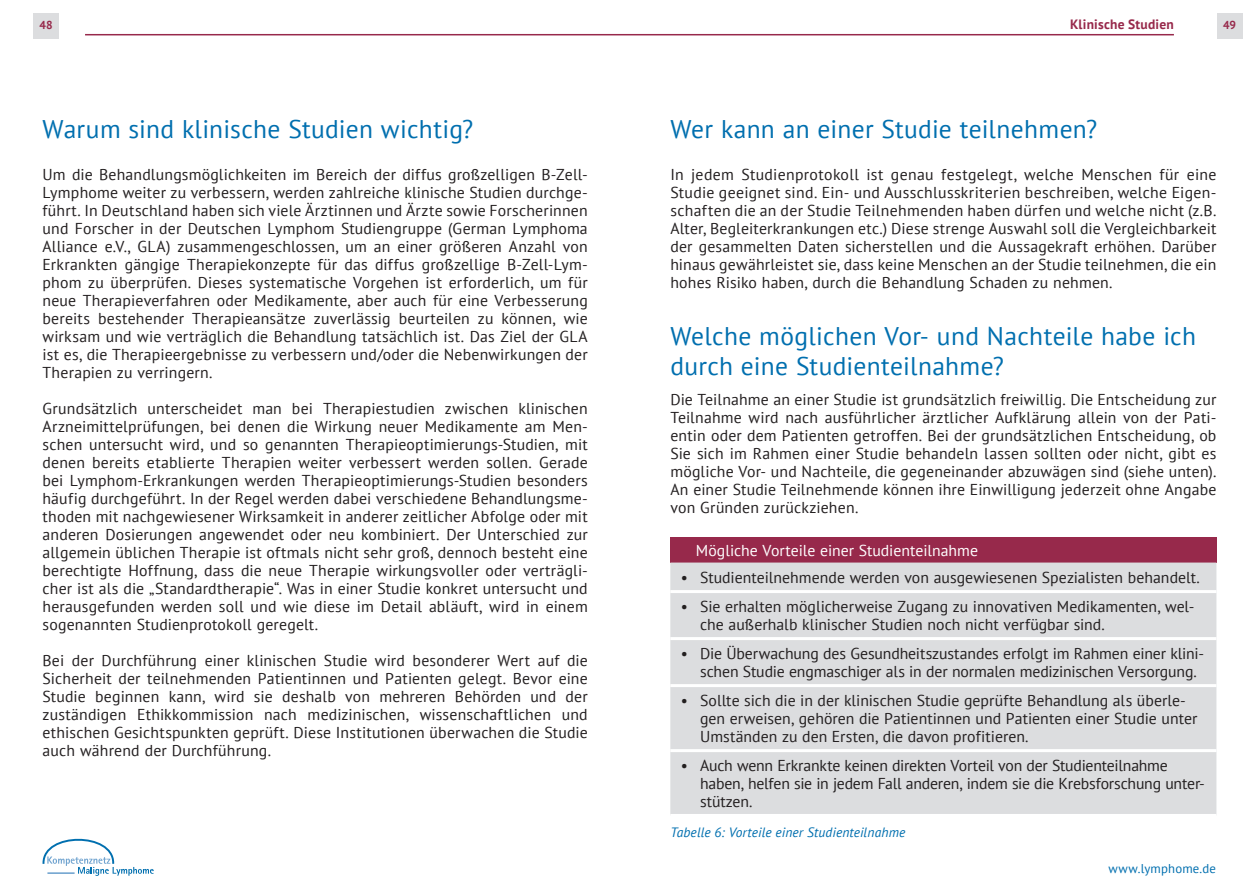
<style>
.page{position:relative;width:1259px;height:893px;background:#fff}
.page>*{position:absolute;margin:0;border:0;box-sizing:border-box;transform-origin:0 0}
.DBCL_1__Headlines{font:25.5px/30px "PT Sans";letter-spacing:.015em;color:#006faf}
.DBCL_Fließtext{font:15.75px/18px "PT Sans";color:#231f20;text-align:justify}
.Mantel_Tabelle_OHNE{font:15.75px "PT Sans";color:#fff}
.DBCL_Fließtext-2{font:italic 13.5px "PT Sans";letter-spacing:.005em;color:#006faf}
.t1{font:700 13.5px "PT Sans";letter-spacing:.015em;color:#97294b}
.t2{font:12.75px "PT Sans";letter-spacing:.015em;color:#006faf}
.t3{font:700 11.55px "PT Sans";color:#97294b}
</style>
<div class="page">
<svg style="left:42px;top:838px;width:112px;height:38px"></svg>
<div style="left:33px;top:13px;width:26px;height:25px;background:#dcdddf"></div>
<div style="left:1216px;top:13px;width:26px;height:25px;background:#dcdddf"></div>
<div style="left:670px;top:537px;width:546px;height:26px;background:#97294b"></div>
<div style="left:670px;top:563px;width:546px;height:251px;background:#dcdddf"></div>
<hr style="left:670px;top:590px;width:546px;height:3px;background:#fff">
<hr style="left:670px;top:637px;width:546px;height:3px;background:#fff">
<hr style="left:670px;top:684px;width:546px;height:3px;background:#fff">
<hr style="left:670px;top:749px;width:546px;height:3px;background:#fff">
<hr style="left:85px;top:34px;width:1089px;height:1px;background:#97294b">
<p class="t1" style="left:1070px;top:15px;width:105px">Klinische Studien</p>
<p class="t3" style="left:39px;top:18px;width:15px">48</p>
<p class="t3" style="left:1223px;top:18px;width:15px">49</p>
<p class="DBCL_1__Headlines" style="left:43px;top:114px;width:432px">Warum sind klinische Studien wichtig?</p>
<p class="DBCL_Fließtext" style="left:43px;top:165px;width:547px">Um die Behandlungsmöglichkeiten im Bereich der diffus großzelligen B-Zell-Lymphome weiter zu verbessern, werden zahlreiche klinische Studien durchge&shy;führt. In Deutschland haben sich viele Ärztinnen und Ärzte sowie Forscherinnen und Forscher in der Deutschen Lymphom Studiengruppe (German Lymphoma Alliance e.V., GLA) zusammengeschlossen, um an einer größeren Anzahl von Erkrankten gängige Therapiekonzepte für das diffus großzellige B-Zell-Lym&shy;phom zu überprüfen. Dieses systematische Vorgehen ist erforderlich, um für neue Therapieverfahren oder Medikamente, aber auch für eine Verbesserung bereits bestehender Therapieansätze zuverlässig beurteilen zu können, wie wirksam und wie verträglich die Behandlung tatsächlich ist. Das Ziel der GLA ist es, die Therapieergebnisse zu verbessern und/oder die Nebenwirkungen der Therapien zu verringern.</p>
<p class="DBCL_Fließtext" style="left:43px;top:399px;width:547px">Grundsätzlich unterscheidet man bei Therapiestudien zwischen klinischen Arzneimittelprüfungen, bei denen die Wirkung neuer Medikamente am Men&shy;schen untersucht wird, und so genannten Therapieoptimierungs-Studien, mit denen bereits etablierte Therapien weiter verbessert werden sollen. Gerade bei Lymphom-Erkrankungen werden Therapieoptimierungs-Studien besonders häufig durchgeführt. In der Regel werden dabei verschiedene Behandlungsme&shy;thoden mit nachgewiesener Wirksamkeit in anderer zeitlicher Abfolge oder mit anderen Dosierungen angewendet oder neu kombiniert. Der Unterschied zur allgemein üblichen Therapie ist oftmals nicht sehr groß, dennoch besteht eine berechtigte Hoffnung, dass die neue Therapie wirkungsvoller oder verträgli&shy;cher ist als die „Standardtherapie“. Was in einer Studie konkret untersucht und herausgefunden werden soll und wie diese im Detail abläuft, wird in einem sogenannten Studienprotokoll geregelt.</p>
<p class="DBCL_Fließtext" style="left:43px;top:651px;width:547px">Bei der Durchführung einer klinischen Studie wird besonderer Wert auf die Sicherheit der teilnehmenden Patientinnen und Patienten gelegt. Bevor eine Studie beginnen kann, wird sie deshalb von mehreren Behörden und der zuständigen Ethikkommission nach medizinischen, wissenschaftlichen und ethischen Gesichtspunkten geprüft. Diese Institutionen überwachen die Studie auch während der Durchführung.</p>
<p class="DBCL_1__Headlines" style="left:670px;top:114px;width:428px">Wer kann an einer Studie teilnehmen?</p>
<p class="DBCL_Fließtext" style="left:670px;top:165px;width:547px">In jedem Studienprotokoll ist genau festgelegt, welche Menschen für eine Studie geeignet sind. Ein- und Ausschlusskriterien beschreiben, welche Eigen&shy;schaften die an der Studie Teilnehmenden haben dürfen und welche nicht (z.B.<br>Alter, Begleiterkrankungen etc.) Diese strenge Auswahl soll die Vergleichbarkeit der gesammelten Daten sicherstellen und die Aussagekraft erhöhen. Darüber hinaus gewährleistet sie, dass keine Menschen an der Studie teilnehmen, die ein hohes Risiko haben, durch die Behandlung Schaden zu nehmen.</p>
<p class="DBCL_1__Headlines" style="left:670px;top:320px;width:527px">Welche möglichen Vor- und Nachteile habe ich durch eine Studienteilnahme?</p>
<p class="DBCL_Fließtext" style="left:670px;top:390px;width:547px">Die Teilnahme an einer Studie ist grundsätzlich freiwillig. Die Entscheidung zur Teilnahme wird nach ausführlicher ärztlicher Aufklärung allein von der Pati&shy;entin oder dem Patienten getroffen. Bei der grundsätzlichen Entscheidung, ob Sie sich im Rahmen einer Studie behandeln lassen sollten oder nicht, gibt es mögliche Vor- und Nachteile, die gegeneinander abzuwägen sind (siehe unten).<br>An einer Studie Teilnehmende können ihre Einwilligung jederzeit ohne Angabe von Gründen zurückziehen.</p>
<p class="Mantel_Tabelle_OHNE" style="left:696px;top:540px;width:284px">Mögliche Vorteile einer Studienteilnahme</p>
<p class="DBCL_Fließtext" style="left:681px;top:568px;width:520px">• Studienteilnehmende werden von ausgewiesenen Spezialisten behandelt.</p>
<p class="DBCL_Fließtext" style="left:700px;top:597px;width:496px;text-indent:-19px">• Sie erhalten möglicherweise Zugang zu innovativen Medikamenten, wel&shy;che außerhalb klinischer Studien noch nicht verfügbar sind.</p>
<p class="DBCL_Fließtext" style="left:700px;top:644px;width:505px;text-indent:-19px">• Die Überwachung des Gesundheitszustandes erfolgt im Rahmen einer klini&shy;schen Studie engmaschiger als in der normalen medizinischen Versorgung.</p>
<p class="DBCL_Fließtext" style="left:700px;top:691px;width:499px;text-align:left;text-indent:-19px">• Sollte sich die in der klinischen Studie geprüfte Behandlung als überle&shy;gen erweisen, gehören die Patientinnen und Patienten einer Studie unter<br>Umständen zu den Ersten, die davon profitieren.</p>
<p class="DBCL_Fließtext" style="left:700px;top:756px;width:506px;text-align:left;text-indent:-19px">• Auch wenn Erkrankte keinen direkten Vorteil von der Studienteilnahme haben, helfen sie in jedem Fall anderen, indem sie die Krebsforschung unter&shy;stützen.</p>
<p class="DBCL_Fließtext-2" style="left:670px;top:824px;width:236px">Tabelle 6: Vorteile einer Studienteilnahme</p>
<p class="t2" style="left:1108px;top:861px;width:109px">www.lymphome.de</p>
</div>
